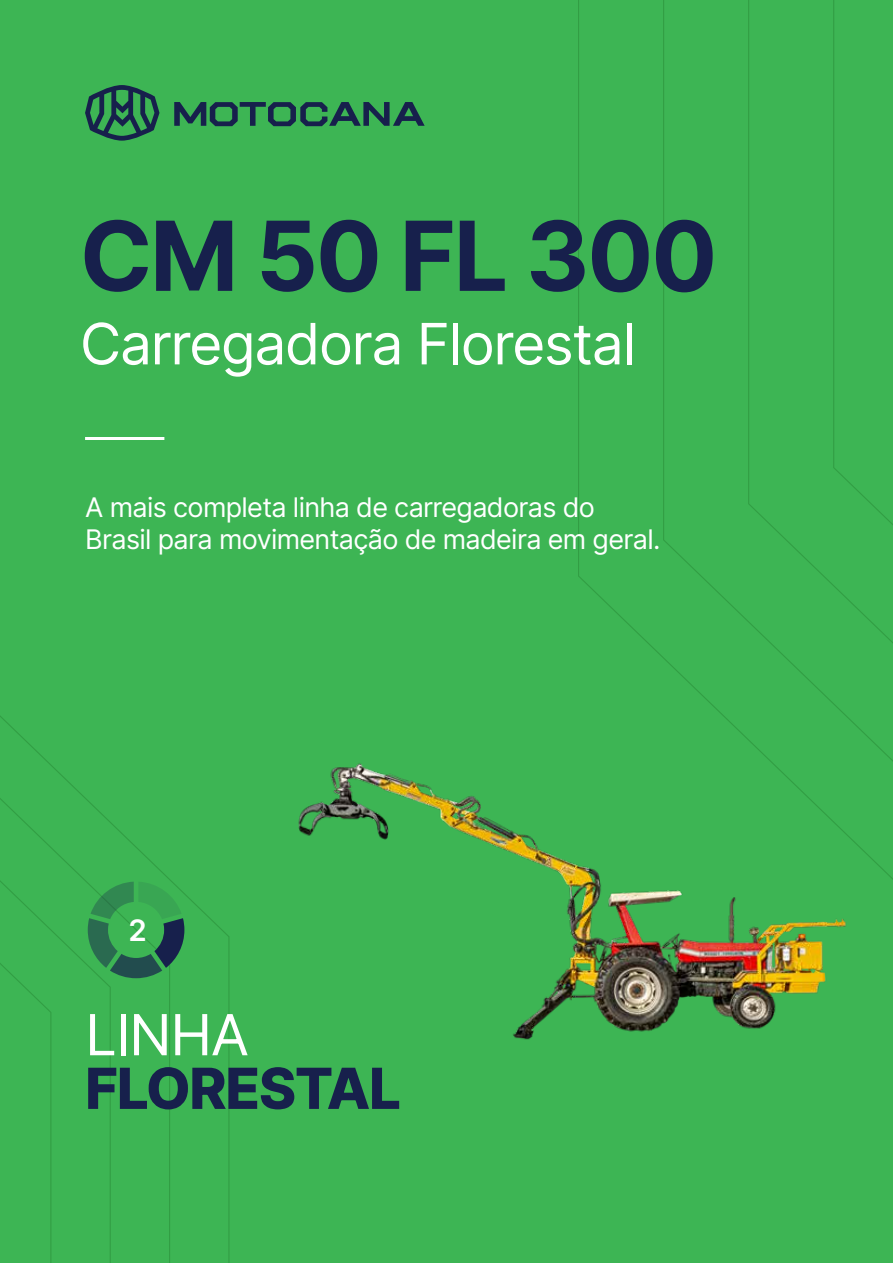
<style>
.page{position:relative;width:893px;height:1263px;background:#3db554}
.page>*{position:absolute;margin:0;border:0;box-sizing:border-box;transform-origin:0 0}
.t1{font:700 96.45px "Inter";letter-spacing:-.025em;color:#17204c}
.t2{font:57px "Inter";letter-spacing:-.025em;color:#fff}
.t3{font:800 56.7px "Inter";letter-spacing:-.025em;color:#17204c}
.t4{font:56.7px "Inter";letter-spacing:-.025em;color:#fff}
.t5{font:600 29.55px "Inter";color:#fff}
.t6{font:27px/32.4px "Inter";letter-spacing:-.025em;color:#fff}
</style>
<div class="page">
<svg style="left:174px;top:102px;width:251px;height:24px"></svg>
<svg style="left:85px;top:85px;width:74px;height:56px"></svg>
<svg style="left:663px;top:0;width:230px;height:761px"></svg>
<svg style="left:0;top:716px;width:229px;height:547px"></svg>
<svg style="left:0;top:798px;width:170px;height:82px"></svg>
<svg style="left:0;top:880px;width:184px;height:383px"></svg>
<hr style="left:85px;top:437px;width:79px;height:3px;background:#fff">
<img style="left:298px;top:688px;width:567px;height:352px">
<h1 class="t1" style="left:80px;top:186px;width:639px">CM 50 FL 300</h1>
<h2 class="t2" style="left:80px;top:302px;width:557px">Carregadora Florestal</h2>
<p class="t6" style="left:85px;top:490px;width:577px">A mais completa linha de carregadoras do<br>Brasil para movimentação de madeira em geral.</p>
<p class="t5" style="left:128px;top:909px;width:20px">2</p>
<h3 class="t4" style="left:85px;top:993px;width:165px">LINHA</h3>
<h3 class="t3" style="left:85px;top:1047px;width:318px">FLORESTAL</h3>
</div>
